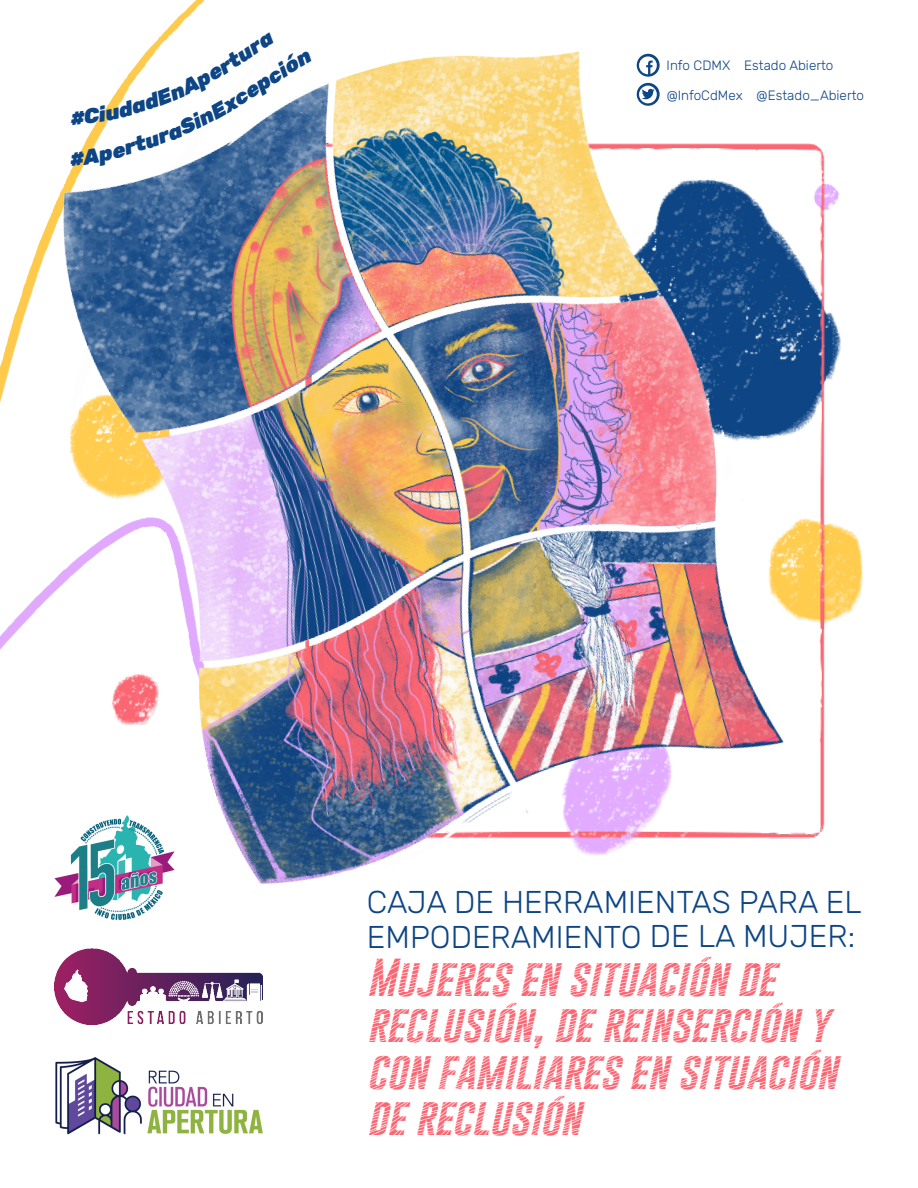
<style>
.page{position:relative;width:918px;height:1188px;background:#fff}
.page>*{position:absolute;margin:0;border:0;box-sizing:border-box;transform-origin:0 0}
.t1{font:italic 39px/46.5px "Gobold CUTS";color:#fc6673}
.t2{font:300 31.5px/34.5px "Rubik";color:#0d4585}
.t3{font:italic 900 21px "Rubik";color:#0d4585}
.t4{font:300 13.5px "Rubik";color:#0d4585}
</style>
<div class="page">
<img style="left:815px;top:144px;width:48px;height:694px">
<img style="left:29px;top:2px;width:786px;height:882px">
<img style="left:48px;top:798px;width:137px;height:122px">
<img style="left:55px;top:1057px;width:208px;height:78px">
<svg style="left:637px;top:54px;width:23px;height:23px"></svg>
<svg style="left:637px;top:83px;width:23px;height:23px"></svg>
<img style="left:54px;top:949px;width:209px;height:76px">
<svg style="left:281px;top:50px;width:32px;height:24px"></svg>
<svg style="left:69px;top:32px;width:206px;height:134px"></svg>
<p class="t3" style="left:240px;top:84px;width:48px;rotate:-33deg">epci</p>
<p class="t4" style="left:667px;top:58px;width:168px">Info CDMX Estado Abierto</p>
<p class="t4" style="left:667px;top:88px;width:199px">@InfoCdMex @Estado_Abierto</p>
<p class="t2" style="left:367px;top:886px;width:497px">CAJA DE HERRAMIENTAS PARA EL<br>EMPODERAMIENTO DE LA MUJER:</p>
<p class="t1" style="left:367px;top:954px;width:472px">Mujeres en situación de reclusión, de reinserción y con familiares en situación de reclusión</p>
</div>
